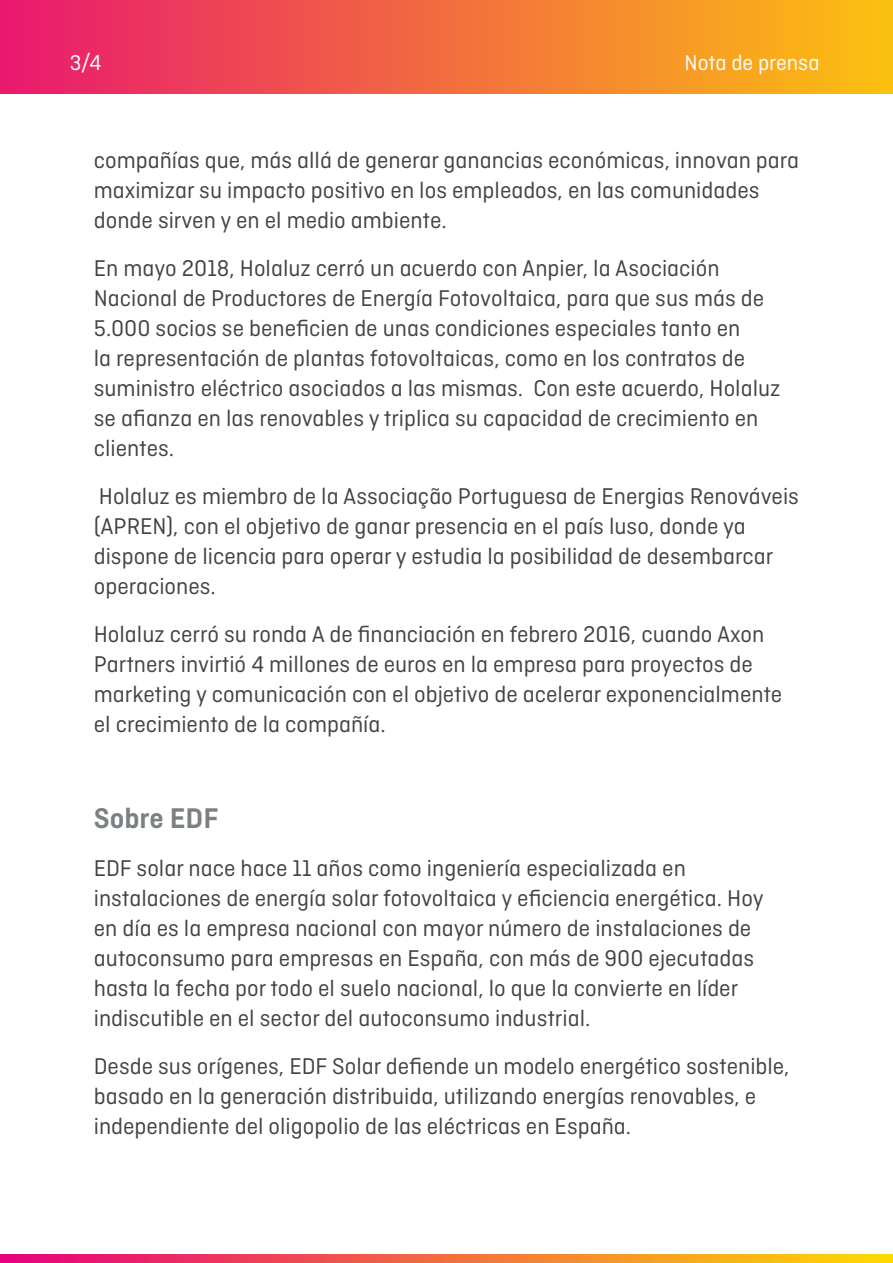
<style>
.page{position:relative;width:893px;height:1263px;background:#fff}
.page>*{position:absolute;margin:0;border:0;box-sizing:border-box;transform-origin:0 0}
.Cuerpo_de_texto{font:600 30px "Ciutadella";color:#7b8082}
.Cuerpo_de_texto-2{font:24px/30px "Ciutadella";color:#414446}
.t1{font:22.5px "Ciutadella";color:#fff}
</style>
<div class="page">
<div style="left:0;top:0;width:892px;height:93px;background:linear-gradient(to right,#e9196f,#fcc10f)"></div>
<svg style="left:0;top:1254px;width:892px;height:9px"></svg>
<p class="t1" style="left:70px;top:51px;width:33px">3/4</p>
<p class="t1" style="left:684px;top:51px;width:137px">Nota de prensa</p>
<p class="Cuerpo_de_texto-2" style="left:94px;top:145px;width:706px">compañías que, más allá de generar ganancias económicas, innovan para maximizar su impacto positivo en los empleados, en las comunidades donde sirven y en el medio ambiente.</p>
<p class="Cuerpo_de_texto-2" style="left:94px;top:253px;width:688px">En mayo 2018, Holaluz cerró un acuerdo con Anpier, la Asociación Nacional de Productores de Energía Fotovoltaica, para que sus más de 5.000 socios se beneficien de unas condiciones especiales tanto en<br>la representación de plantas fotovoltaicas, como en los contratos de suministro eléctrico asociados a las mismas. Con este acuerdo, Holaluz se afianza en las renovables y triplica su capacidad de crecimiento en clientes.</p>
<p class="Cuerpo_de_texto-2" style="left:94px;top:481px;width:706px">Holaluz es miembro de la Associação Portuguesa de Energias Renováveis (APREN), con el objetivo de ganar presencia en el país luso, donde ya dispone de licencia para operar y estudia la posibilidad de desembarcar operaciones.</p>
<p class="Cuerpo_de_texto-2" style="left:94px;top:619px;width:690px">Holaluz cerró su ronda A de financiación en febrero 2016, cuando Axon Partners invirtió 4 millones de euros en la empresa para proyectos de marketing y comunicación con el objetivo de acelerar exponencialmente el crecimiento de la compañía.</p>
<p class="Cuerpo_de_texto" style="left:94px;top:801px;width:126px">Sobre EDF</p>
<p class="Cuerpo_de_texto-2" style="left:94px;top:853px;width:671px">EDF solar nace hace 11 años como ingeniería especializada en instalaciones de energía solar fotovoltaica y eficiencia energética. Hoy en día es la empresa nacional con mayor número de instalaciones de autoconsumo para empresas en España, con más de 900 ejecutadas hasta la fecha por todo el suelo nacional, lo que la convierte en líder indiscutible en el sector del autoconsumo industrial.</p>
<p class="Cuerpo_de_texto-2" style="left:94px;top:1051px;width:697px">Desde sus orígenes, EDF Solar defiende un modelo energético sostenible, basado en la generación distribuida, utilizando energías renovables, e independiente del oligopolio de las eléctricas en España.</p>
</div>
